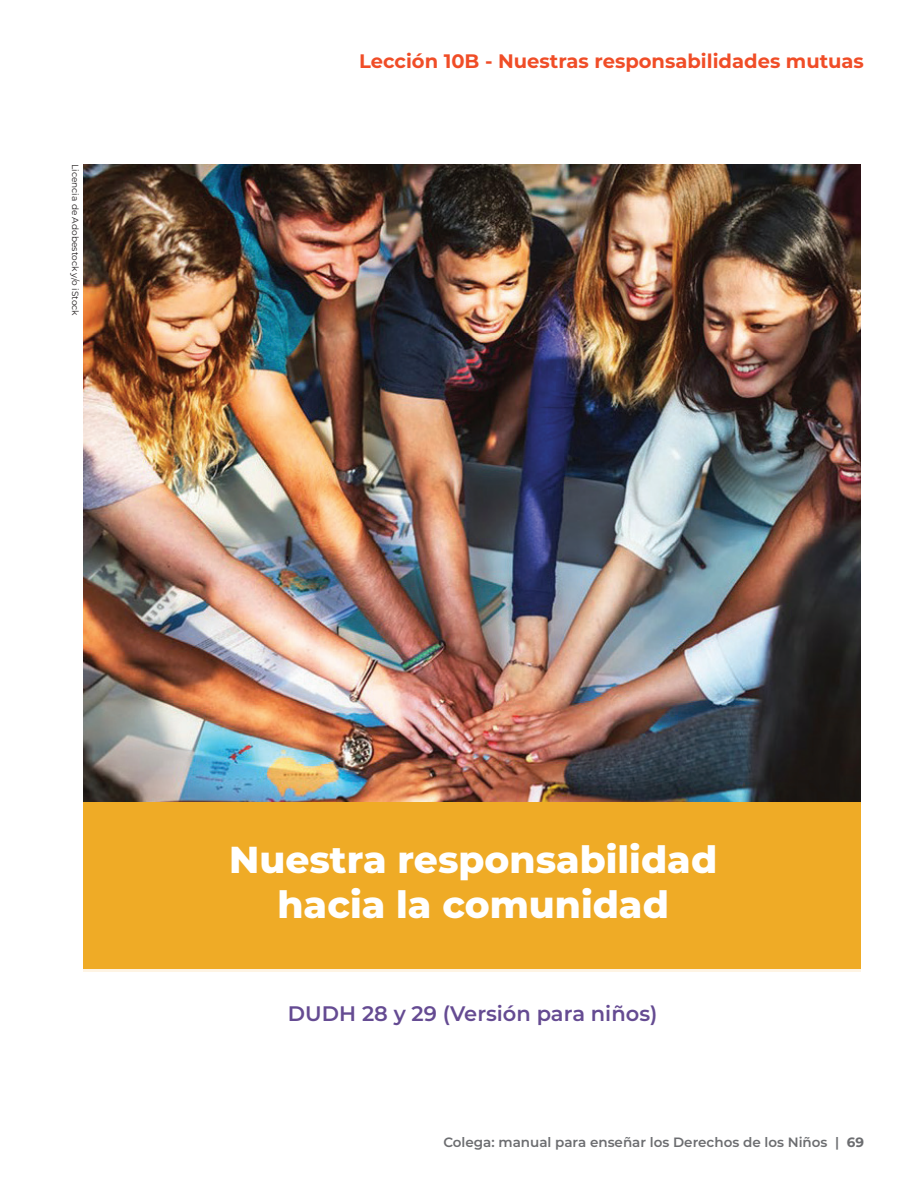
<style>
.page{position:relative;width:918px;height:1188px;background:#fff}
.page>*{position:absolute;margin:0;border:0;box-sizing:border-box;transform-origin:0 0}
.t1{font:800 37.5px/45px "Montserrat";color:#fff;text-align:center}
.t2{font:600 21px "Montserrat";color:#654b92}
.t3{font:700 19.5px "Montserrat";color:#f04d27}
.t4{font:600 13.5px "Montserrat";color:#6c6d70}
.t5{font:9px "Montserrat";color:#231f20}
.s1{font-weight:700}
</style>
<div class="page">
<img style="left:83px;top:164px;width:778px;height:639px">
<div style="left:83px;top:803px;width:778px;height:166px;background:#efab26"></div>
<p class="t5" style="left:82px;top:164px;width:153px;rotate:90deg">Licencia de Adobestock y/o iStock</p>
<h3 class="t3" style="left:359px;top:47px;width:506px">Lección 10B - Nuestras responsabilidades mutuas</h3>
<h1 class="t1" style="left:229px;top:835px;width:489px">Nuestra responsabilidad hacia la comunidad</h1>
<h2 class="t2" style="left:288px;top:999px;width:371px">DUDH 28 y 29 (Versión para niños)</h2>
<p class="t4" style="left:443px;top:1133px;width:422px">Colega: manual para enseñar los Derechos de los Niños | <span class="s1">69</span></p>
</div>
